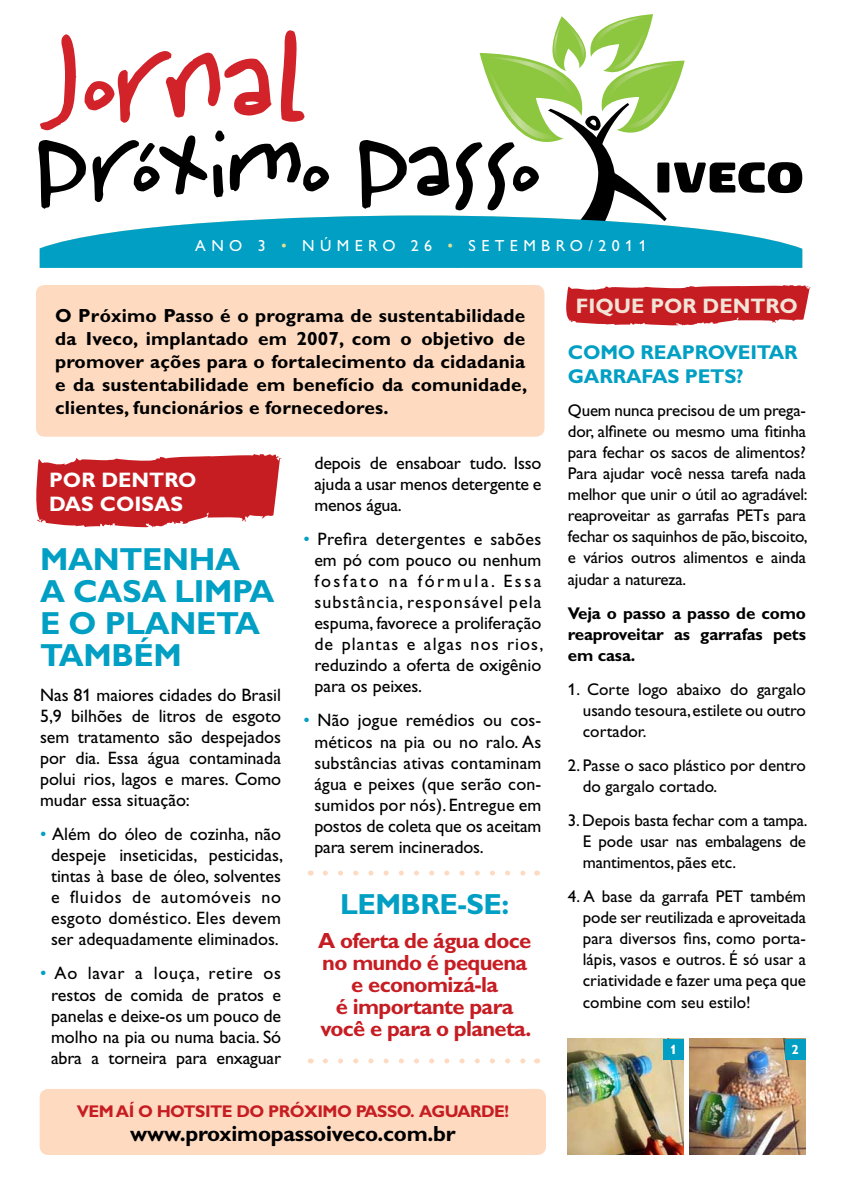
<style>
.page{position:relative;width:842px;height:1191px;background:#fff}
.page>*{position:absolute;margin:0;border:0;box-sizing:border-box;transform-origin:0 0}
.t1{font:123.2px "Wiffles";color:#d2232a}
.t2{font:106.6px "Wiffles";letter-spacing:-.04em;color:#000}
.t3{font:700 32px/32px "Gill Alt One";letter-spacing:-.01em;color:#009fc3}
.t4{font:700 29.1px "Gill Alt One";letter-spacing:-.02em;color:#009fc3}
.t5{font:700 22px/22.1px "Gill Alt One";letter-spacing:-.03em;color:#c61d23;text-align:center}
.t6{font:700 22px "Gill Alt One";color:#000}
.t7{font:700 21px/23.2px "Gill Alt One";color:#fff}
.t8{font:700 21px "Gill Alt One";color:#f1e4d7}
.t9{font:700 20px/24px "Gill Alt One";letter-spacing:-.01em;color:#009fc3}
.t10{font:700 19px/23px "Gill Alt One";letter-spacing:.01em;color:#000;text-align:justify}
.t11{font:18px/21px "Gill Alt One";color:#000;text-align:justify}
.t12{font:17px/21px "Gill Alt One";color:#000;text-align:justify}
.t13{font:700 17px/21px "Gill Alt One";color:#000;text-align:justify}
.t14{font:700 17px "Gill Alt One";letter-spacing:-.03em;color:#c61d23}
.t15{font:16px "Gill Alt One";letter-spacing:.34em;color:#fff}
.t16{font:700 13.3px "Gill Alt One";color:#fff}
.s1{color:#dde093}
.s2{color:#009fc3}
</style>
<div class="page">
<svg style="left:40px;top:215px;width:762px;height:53px;background:#1eaac9"></svg>
<svg style="left:480px;top:14px;width:322px;height:219px"></svg>
<div style="left:657px;top:162px;width:12px;height:30px;background:#000;border-radius:2px"></div>
<svg style="left:139px;top:143px;width:16px;height:19px"></svg>
<div style="left:36px;top:285px;width:508px;height:152px;background:#fedac0;border-radius:9px"></div>
<svg style="left:36px;top:454px;width:246px;height:74px;background:#cf4146"></svg>
<div style="left:40px;top:1089px;width:506px;height:66px;background:#fedac0;border-radius:9px"></div>
<svg style="left:566px;top:285px;width:245px;height:41px;background:#ce3f44"></svg>
<img style="left:568px;top:1039px;width:116px;height:116px">
<div style="left:663px;top:1039px;width:21px;height:20px;background:#009fc3"></div>
<img style="left:690px;top:1039px;width:116px;height:116px">
<div style="left:785px;top:1039px;width:21px;height:20px;background:#009fc3"></div>
<svg style="left:325px;top:870px;width:201px;height:5px"></svg>
<svg style="left:325px;top:1058px;width:201px;height:5px"></svg>
<h1 class="t1" style="left:31px;top:3px;width:276px">Jornal</h1>
<h2 class="t2" style="left:31px;top:99px;width:511px">Proximo Passo</h2>
<p class="t15" style="left:195px;top:236px;width:453px">Ano 3 <span class="s1">•</span> N úmero 26 <span class="s1">•</span> setembro/2011</p>
<p class="t10" style="left:55px;top:304px;width:474px">O Próximo Passo é o programa de sustentabilidade da Iveco, implantado em 2007, com o objetivo de promover ações para o fortalecimento da cidadania e da sustentabilidade em benefício da comunidade, clientes, funcionários e fornecedores.</p>
<p class="t11" style="left:314px;top:453px;width:229px">depois de ensaboar tudo. Isso ajuda a usar menos detergente e menos água.</p>
<p class="t11" style="left:314px;top:529px;width:230px;text-indent:-11px"><span class="s2">•</span> Prefira detergentes e sabões em pó com pouco ou nenhum fosfato na fórmula. Essa substância, responsável pela espuma, favorece a proliferação de plantas e algas nos rios, reduzindo a oferta de oxigênio para os peixes.</p>
<p class="t11" style="left:314px;top:710px;width:229px;text-indent:-11px"><span class="s2">•</span> Não jogue remédios ou cos&shy;méticos na pia ou no ralo. As substâncias ativas contaminam água e peixes (que serão con&shy;sumidos por nós). Entregue em postos de coleta que os aceitam para serem incinerados.</p>
<p class="t7" style="left:49px;top:468px;width:149px">por dentro das coisas</p>
<h3 class="t3" style="left:40px;top:543px;width:236px">Mantenha<br>a casa limpa e o planeta também</h3>
<p class="t11" style="left:40px;top:684px;width:243px">Nas 81 maiores cidades do Brasil 5,9 bilhões de litros de esgoto sem tratamento são despejados por dia. Essa água contaminada polui rios, lagos e mares. Como mudar essa situação:</p>
<p class="t11" style="left:51px;top:823px;width:233px;text-indent:-11px"><span class="s2">•</span> Além do óleo de cozinha, não despeje inseticidas, pesticidas, tintas à base de óleo, solventes e fluidos de automóveis no esgoto doméstico. Eles devem ser adequadamente eliminados.</p>
<p class="t11" style="left:51px;top:962px;width:232px;text-indent:-11px"><span class="s2">•</span> Ao lavar a louça, retire os restos de comida de pratos e panelas e deixe-os um pouco de molho na pia ou numa bacia. Só abra a torneira para enxaguar</p>
<h3 class="t4" style="left:340px;top:886px;width:171px">Lembre-se:</h3>
<p class="t5" style="left:318px;top:929px;width:215px">A oferta de água doce no mundo é pequena e economizá-la<br>é importante para você e para o planeta.</p>
<p class="t14" style="left:77px;top:1101px;width:434px">Vem aí o hotsite do Próximo Passo. Aguarde!</p>
<p class="t6" style="left:130px;top:1120px;width:327px">www.proximopassoiveco.com.br</p>
<p class="t8" style="left:576px;top:293px;width:223px">Fique por dentro</p>
<p class="t9" style="left:568px;top:340px;width:231px">Como reaproveitar garrafas PET</p>
<p class="t9" style="left:724px;top:364px;width:21px">s?</p>
<p class="t12" style="left:568px;top:400px;width:241px">Quem nunca precisou de um prega&shy;dor, alfinete ou mesmo uma fitinha para fechar os sacos de alimentos?<br>Para ajudar você nessa tarefa nada melhor que unir o útil ao agradável: reaproveitar as garrafas PETs para fechar os saquinhos de pão, biscoito, e vários outros alimentos e ainda ajudar a natureza.</p>
<p class="t13" style="left:568px;top:602px;width:240px">Veja o passo a passo de como reaproveitar as garrafas pets em casa.</p>
<p class="t12" style="left:583px;top:678px;width:225px;text-indent:-15px">1. Corte logo abaixo do gargalo usando tesoura, estilete ou outro cortador.</p>
<p class="t12" style="left:583px;top:754px;width:225px;text-indent:-15px">2. Passe o saco plástico por dentro do gargalo cortado.</p>
<p class="t12" style="left:583px;top:809px;width:226px;text-indent:-15px">3. Depois basta fechar com a tampa.<br>E pode usar nas embalagens de mantimentos, pães etc.</p>
<p class="t12" style="left:583px;top:885px;width:225px;text-indent:-15px">4. A base da garrafa PET também pode ser reutilizada e aproveitada para diversos fins, como porta&shy;lápis, vasos e outros. É só usar a criatividade e fazer uma peça que combine com seu estilo!</p>
<p class="t16" style="left:670px;top:1041px;width:9px">1</p>
<p class="t16" style="left:792px;top:1041px;width:9px">2</p>
</div>
